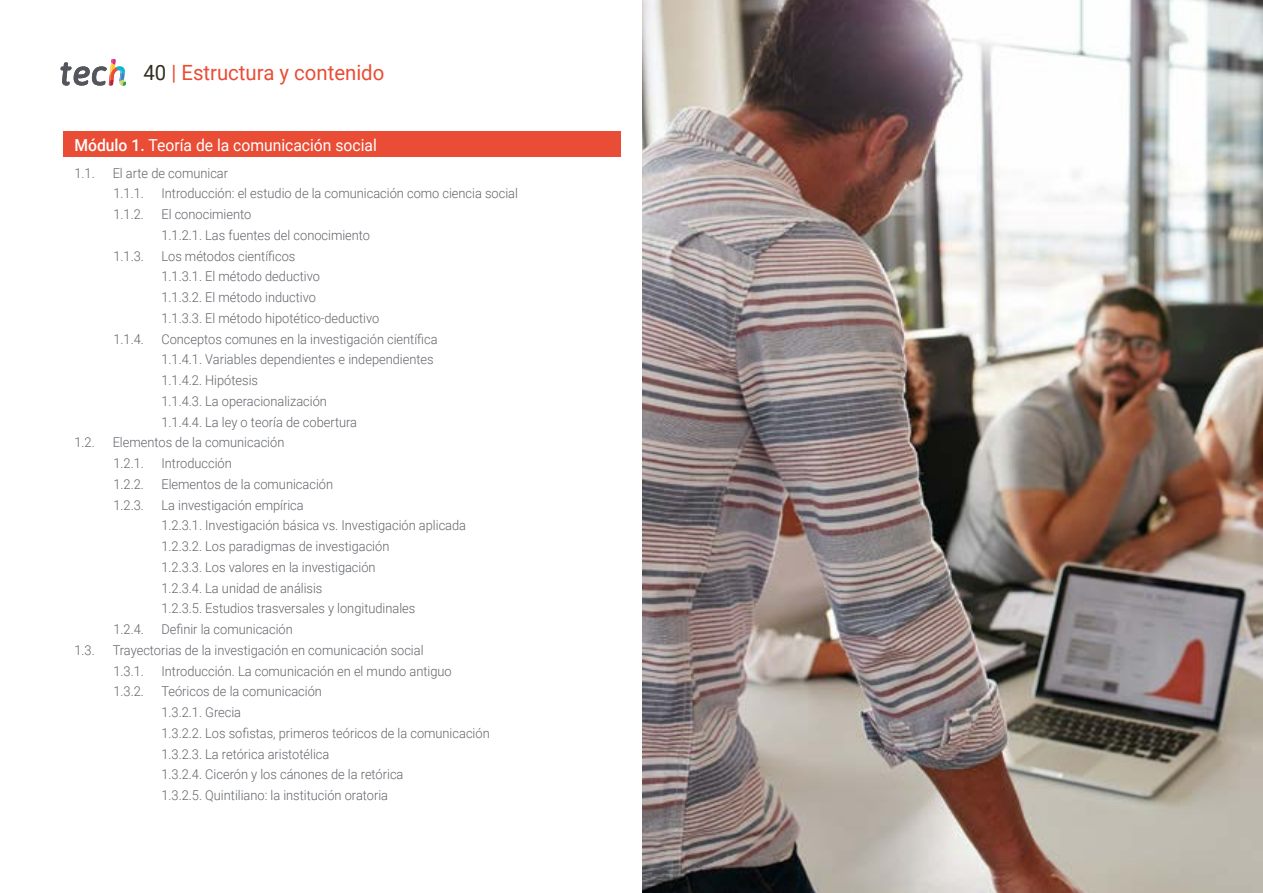
<style>
.page{position:relative;width:1263px;height:893px;background:#fff}
.page>*{position:absolute;margin:0;border:0;box-sizing:border-box;transform-origin:0 0}
.t1{font:21px "Roboto";color:#e94d35}
.t2{font:16.5px "Roboto";color:#fff;scale:.95 1}
.t3{font:300 13.5px/20.7px "Roboto";color:#61646a;scale:.95 1}
.s1{color:#312e20}
.s2{font-weight:500}
</style>
<div class="page">
<svg style="left:61px;top:59px;width:65px;height:27px"></svg>
<img style="left:642px;top:0;width:621px;height:893px">
<div style="left:63px;top:132px;width:558px;height:25px;background:#e94d35"></div>
<h1 class="t1" style="left:144px;top:57px;width:242px"><span class="s1">40</span> | Estructura y contenido</h1>
<p class="t2" style="left:74px;top:133px;width:320px"><span class="s2">Módulo 1.</span> Teoría de la comunicación social</p>
<p class="t3" style="left:74px;top:162px;width:23px">1.1.</p>
<p class="t3" style="left:113px;top:162px;width:123px">El arte de comunicar<br>1.1.1.</p>
<p class="t3" style="left:161px;top:183px;width:377px">Introducción: el estudio de la comunicación como ciencia social</p>
<p class="t3" style="left:113px;top:203px;width:34px">1.1.2.</p>
<p class="t3" style="left:161px;top:203px;width:221px">El conocimiento<br>1.1.2.1. Las fuentes del conocimiento</p>
<p class="t3" style="left:113px;top:245px;width:34px">1.1.3.</p>
<p class="t3" style="left:161px;top:245px;width:231px">Los métodos científicos<br>1.1.3.1. El método deductivo<br>1.1.3.2. El método inductivo<br>1.1.3.3. El método hipotético-deductivo</p>
<p class="t3" style="left:113px;top:328px;width:34px">1.1.4.</p>
<p class="t3" style="left:161px;top:328px;width:292px">Conceptos comunes en la investigación científica 1.1.4.1. Variables dependientes e independientes 1.1.4.2. Hipótesis<br>1.1.4.3. La operacionalización<br>1.1.4.4. La ley o teoría de cobertura</p>
<p class="t3" style="left:74px;top:432px;width:23px">1.2.</p>
<p class="t3" style="left:113px;top:432px;width:182px">Elementos de la comunicación<br>1.2.1.</p>
<p class="t3" style="left:161px;top:452px;width:76px">Introducción</p>
<p class="t3" style="left:113px;top:473px;width:34px">1.2.2.</p>
<p class="t3" style="left:161px;top:473px;width:182px">Elementos de la comunicación</p>
<p class="t3" style="left:113px;top:494px;width:34px">1.2.3.</p>
<p class="t3" style="left:161px;top:494px;width:322px">La investigación empírica<br>1.2.3.1. Investigación básica vs. Investigación aplicada 1.2.3.2. Los paradigmas de investigación<br>1.2.3.3. Los valores en la investigación<br>1.2.3.4. La unidad de análisis<br>1.2.3.5. Estudios trasversales y longitudinales</p>
<p class="t3" style="left:113px;top:618px;width:34px">1.2.4.</p>
<p class="t3" style="left:161px;top:618px;width:140px">Definir la comunicación</p>
<p class="t3" style="left:74px;top:639px;width:23px">1.3.</p>
<p class="t3" style="left:113px;top:639px;width:329px">Trayectorias de la investigación en comunicación social<br>1.3.1.</p>
<p class="t3" style="left:161px;top:660px;width:307px">Introducción. La comunicación en el mundo antiguo</p>
<p class="t3" style="left:113px;top:681px;width:34px">1.3.2.</p>
<p class="t3" style="left:161px;top:681px;width:347px">Teóricos de la comunicación<br>1.3.2.1. Grecia<br>1.3.2.2. Los sofistas, primeros teóricos de la comunicación 1.3.2.3. La retórica aristotélica<br>1.3.2.4. Cicerón y los cánones de la retórica<br>1.3.2.5. Quintiliano: la institución oratoria</p>
</div>
